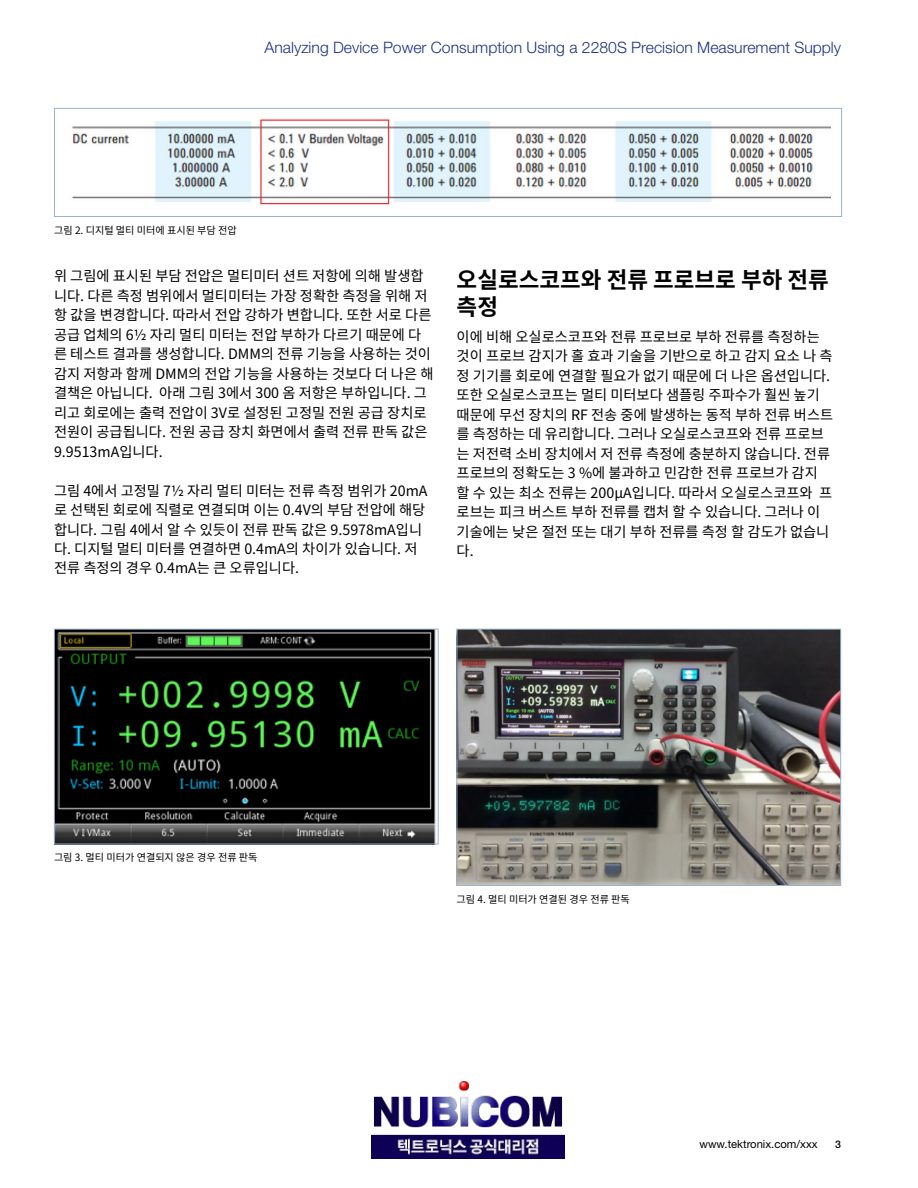
<style>
.page{position:relative;width:918px;height:1188px;background:#fff}
.page>*{position:absolute;margin:0;border:0;box-sizing:border-box;transform-origin:0 0}
.t1{font:700 22.5px/27px "Noto Sans KR";color:#000}
.t2{font:300 15.75px "Helvetica Neue";color:#1b3281}
.t3{font:14.25px/19.5px "Noto Sans KR";color:#000}
.t4{font:11.25px "Helvetica Neue";color:#000}
.t5{font:500 10.5px "Helvetica Neue";color:#000}
.t6{font:10.2px "Noto Sans KR";color:#000}
</style>
<div class="page">
<img style="left:72px;top:119px;width:759px;height:86px">
<div style="left:54px;top:108px;width:788px;height:109px;border:1px solid #9bb1cf"></div>
<img style="left:56px;top:631px;width:380px;height:211px">
<div style="left:54px;top:629px;width:385px;height:215px;border:1px solid #9bb1cf"></div>
<img style="left:459px;top:631px;width:380px;height:253px">
<div style="left:457px;top:629px;width:384px;height:257px;border:1px solid #9bb1cf"></div>
<img style="left:371px;top:1081px;width:194px;height:78px">
<p class="t2" style="left:265px;top:37px;width:578px">Analyzing Device Power Consumption Using a 2280S Precision Measurement Supply</p>
<p class="t6" style="left:54px;top:224px;width:184px">그림 2. 디지털 멀티 미터에 표시된 부담 전압</p>
<p class="t3" style="left:54px;top:266px;width:381px">위 그림에 표시된 부담 전압은 멀티미터 션트 저항에 의해 발생합 니다. 다른 측정 범위에서 멀티미터는 가장 정확한 측정을 위해 저 항 값을 변경합니다. 따라서 전압 강하가 변합니다. 또한 서로 다른 공급 업체의 6½ 자리 멀티 미터는 전압 부하가 다르기 때문에 다 른 테스트 결과를 생성합니다. DMM의 전류 기능을 사용하는 것이 감지 저항과 함께 DMM의 전압 기능을 사용하는 것보다 더 나은 해 결책은 아닙니다. 아래 그림 3에서 300 옴 저항은 부하입니다. 그 리고 회로에는 출력 전압이 3V로 설정된 고정밀 전원 공급 장치로 전원이 공급됩니다. 전원 공급 장치 화면에서 출력 전류 판독 값은<br>9.9513mA입니다.</p>
<p class="t3" style="left:54px;top:481px;width:375px">그림 4에서 고정밀 7½ 자리 멀티 미터는 전류 측정 범위가 20mA 로 선택된 회로에 직렬로 연결되며 이는 0.4V의 부담 전압에 해당 합니다. 그림 4에서 알 수 있듯이 전류 판독 값은 9.5978mA입니 다. 디지털 멀티 미터를 연결하면 0.4mA의 차이가 있습니다. 저 전류 측정의 경우 0.4mA는 큰 오류입니다.</p>
<h1 class="t1" style="left:457px;top:267px;width:374px">오실로스코프와 전류 프로브로 부하 전류 측정</h1>
<p class="t3" style="left:457px;top:327px;width:378px">이에 비해 오실로스코프와 전류 프로브로 부하 전류를 측정하는 것이 프로브 감지가 홀 효과 기술을 기반으로 하고 감지 요소 나 측 정 기기를 회로에 연결할 필요가 없기 때문에 더 나은 옵션입니다. 또한 오실로스코프는 멀티 미터보다 샘플링 주파수가 훨씬 높기 때문에 무선 장치의 RF 전송 중에 발생하는 동적 부하 전류 버스트 를 측정하는 데 유리합니다. 그러나 오실로스코프와 전류 프로브 는 저전력 소비 장치에서 저 전류 측정에 충분하지 않습니다. 전류 프로브의 정확도는 3 %에 불과하고 민감한 전류 프로브가 감지 할 수 있는 최소 전류는 200µA입니다. 따라서 오실로스코프와 프 로브는 피크 버스트 부하 전류를 캡처 할 수 있습니다. 그러나 이 기술에는 낮은 절전 또는 대기 부하 전류를 측정 할 감도가 없습니 다.</p>
<p class="t6" style="left:54px;top:852px;width:205px">그림 3. 멀티 미터가 연결되지 않은 경우 전류 판독</p>
<p class="t6" style="left:457px;top:893px;width:175px">그림 4. 멀티 미터가 연결된 경우 전류 판독</p>
<p class="t4" style="left:700px;top:1138px;width:120px">www.tektronix.com/xxx</p>
<p class="t5" style="left:835px;top:1138px;width:7px">3</p>
</div>
